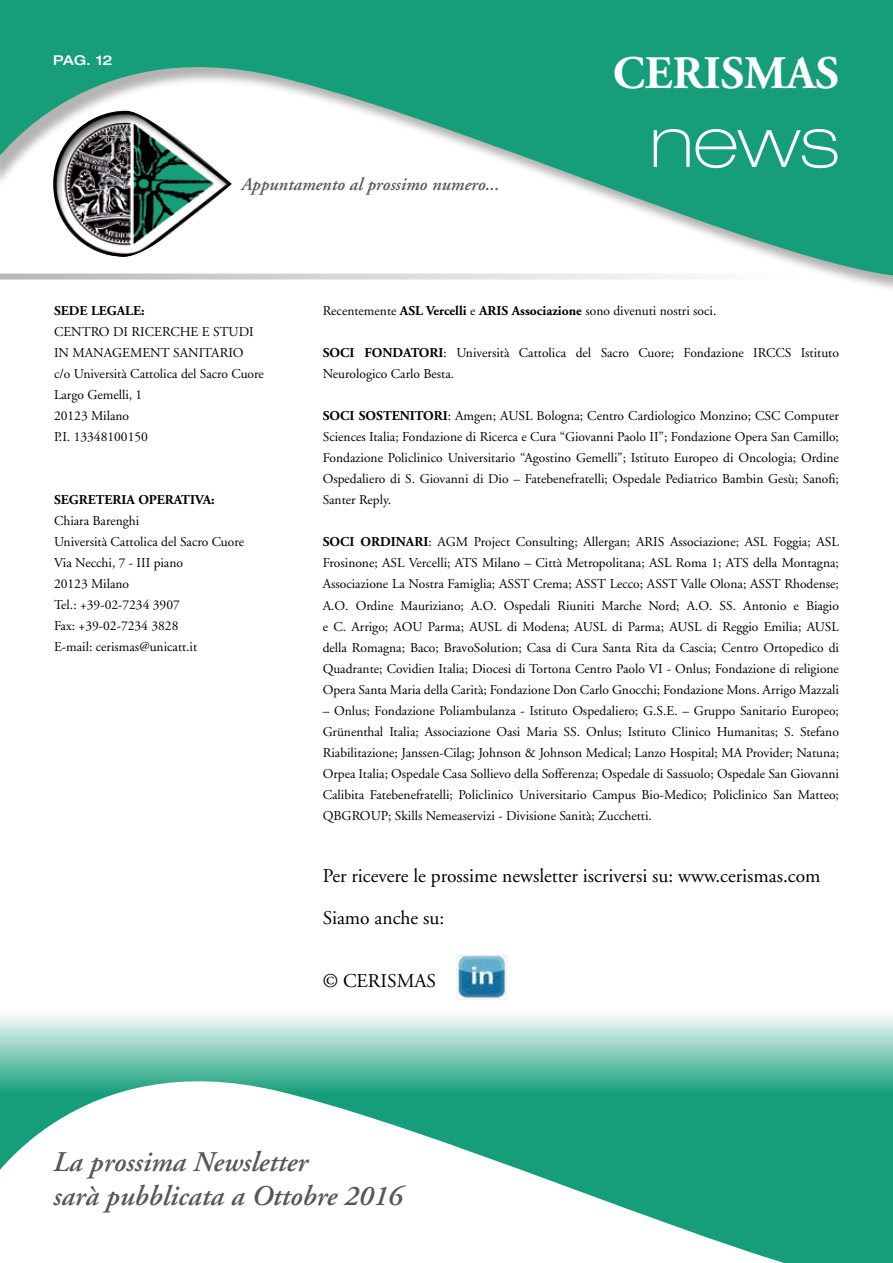
<style>
.page{position:relative;width:893px;height:1263px;background:#fff}
.page>*{position:absolute;margin:0;border:0;box-sizing:border-box;transform-origin:0 0}
.t1{font:100 expanded 72px "Helvetica Neue";color:#fff}
.t2{font:700 46.5px "Adobe Garamond";color:#fff}
.t3{font:italic 600 28.5px/34.2px "Adobe Garamond";color:#575756}
.t4{font:19.5px/42px "Adobe Garamond";color:#000}
.t5{font:italic 600 18px "Adobe Garamond";color:#575756}
.t6{font:13.5px/21px "Adobe Garamond";color:#000}
.t7{font:700 13.5px "Adobe Garamond";color:#000}
.t8{font:500 expanded 13.5px "Helvetica Neue";color:#fff}
.s1{font-weight:700}
</style>
<div class="page">
<svg style="left:0;top:0;width:893px;height:289px;fill:#159e79"></svg>
<svg style="left:0;top:274px;width:801px;height:6px"></svg>
<div style="left:50px;top:109px;width:182px;height:149px;background:#000;opacity:.75"></div>
<img style="left:456px;top:955px;width:51px;height:31px">
<svg style="left:0;top:986px;width:893px;height:277px"></svg>
<p class="t8" style="left:53px;top:52px;width:61px">PAG. 12</p>
<h3 class="t5" style="left:242px;top:175px;width:259px">Appuntamento al prossimo numero...</h3>
<h2 class="t2" style="left:613px;top:48px;width:228px">CERISMAS</h2>
<h1 class="t1" style="left:650px;top:99px;width:191px">news</h1>
<p class="t7" style="left:54px;top:304px;width:92px">SEDE LEGALE:</p>
<p class="t6" style="left:54px;top:322px;width:211px">CENTRO DI RICERCHE E STUDI<br>IN MANAGEMENT SANITARIO<br>c/o Università Cattolica del Sacro Cuore<br>Largo Gemelli, 1<br>20123 Milano<br>P.I. 13348100150</p>
<p class="t7" style="left:54px;top:493px;width:162px">SEGRETERIA OPERATIVA:</p>
<p class="t6" style="left:54px;top:511px;width:192px">Chiara Barenghi<br>Università Cattolica del Sacro Cuore<br>Via Necchi, 7 - III piano<br>20123 Milano<br>Tel.: +39-02-7234 3907<br>Fax: +39-02-7234 3828<br>E-mail: cerismas@unicatt.it</p>
<p class="t6" style="left:323px;top:301px;width:395px">Recentemente <span class="s1">ASL Vercelli</span> e <span class="s1">ARIS Associazione</span> sono divenuti nostri soci.</p>
<p class="t6" style="left:323px;top:343px;width:518px"><span class="s1">SOCI FONDATORI</span>: Università Cattolica del Sacro Cuore; Fondazione IRCCS Istituto<br>Neurologico Carlo Besta.</p>
<p class="t6" style="left:323px;top:406px;width:518px;text-align:justify"><span class="s1">SOCI SOSTENITORI</span>: Amgen; AUSL Bologna; Centro Cardiologico Monzino; CSC Computer Sciences Italia; Fondazione di Ricerca e Cura “Giovanni Paolo II”; Fondazione Opera San Camillo; Fondazione Policlinico Universitario “Agostino Gemelli”; Istituto Europeo di Oncologia; Ordine Ospedaliero di S. Giovanni di Dio – Fatebenefratelli; Ospedale Pediatrico Bambin Gesù; Sanofi; Santer Reply.</p>
<p class="t6" style="left:323px;top:532px;width:518px;text-align:justify"><span class="s1">SOCI ORDINARI</span>: AGM Project Consulting; Allergan; ARIS Associazione; ASL Foggia; ASL Frosinone; ASL Vercelli; ATS Milano – Città Metropolitana; ASL Roma 1; ATS della Montagna; Associazione La Nostra Famiglia; ASST Crema; ASST Lecco; ASST Valle Olona; ASST Rhodense; A.O. Ordine Mauriziano; A.O. Ospedali Riuniti Marche Nord; A.O. SS. Antonio e Biagio e C. Arrigo; AOU Parma; AUSL di Modena; AUSL di Parma; AUSL di Reggio Emilia; AUSL della Romagna; Baco; BravoSolution; Casa di Cura Santa Rita da Cascia; Centro Ortopedico di Quadrante; Covidien Italia; Diocesi di Tortona Centro Paolo VI - Onlus; Fondazione di religione Opera Santa Maria della Carità; Fondazione Don Carlo Gnocchi; Fondazione Mons. Arrigo Mazzali</p>
<p class="t6" style="left:323px;top:700px;width:518px;text-align:justify">– Onlus; Fondazione Poliambulanza - Istituto Ospedaliero; G.S.E. – Gruppo Sanitario Europeo; Grünenthal Italia; Associazione Oasi Maria SS. Onlus; Istituto Clinico Humanitas; S. Stefano Riabilitazione; Janssen-Cilag; Johnson &amp; Johnson Medical; Lanzo Hospital; MA Provider; Natuna; Orpea Italia; Ospedale Casa Sollievo della Sofferenza; Ospedale di Sassuolo; Ospedale San Giovanni Calibita Fatebenefratelli; Policlinico Universitario Campus Bio-Medico; Policlinico San Matteo; QBGROUP; Skills Nemeaservizi - Divisione Sanità; Zucchetti.</p>
<h3 class="t4" style="left:323px;top:856px;width:499px">Per ricevere le prossime newsletter iscriversi su: www.cerismas.com<br>Siamo anche su:</h3>
<h3 class="t4" style="left:323px;top:961px;width:115px">© CERISMAS</h3>
<h3 class="t3" style="left:53px;top:1146px;width:351px">La prossima Newsletter<br>sarà pubblicata a Ottobre 2016</h3>
</div>
